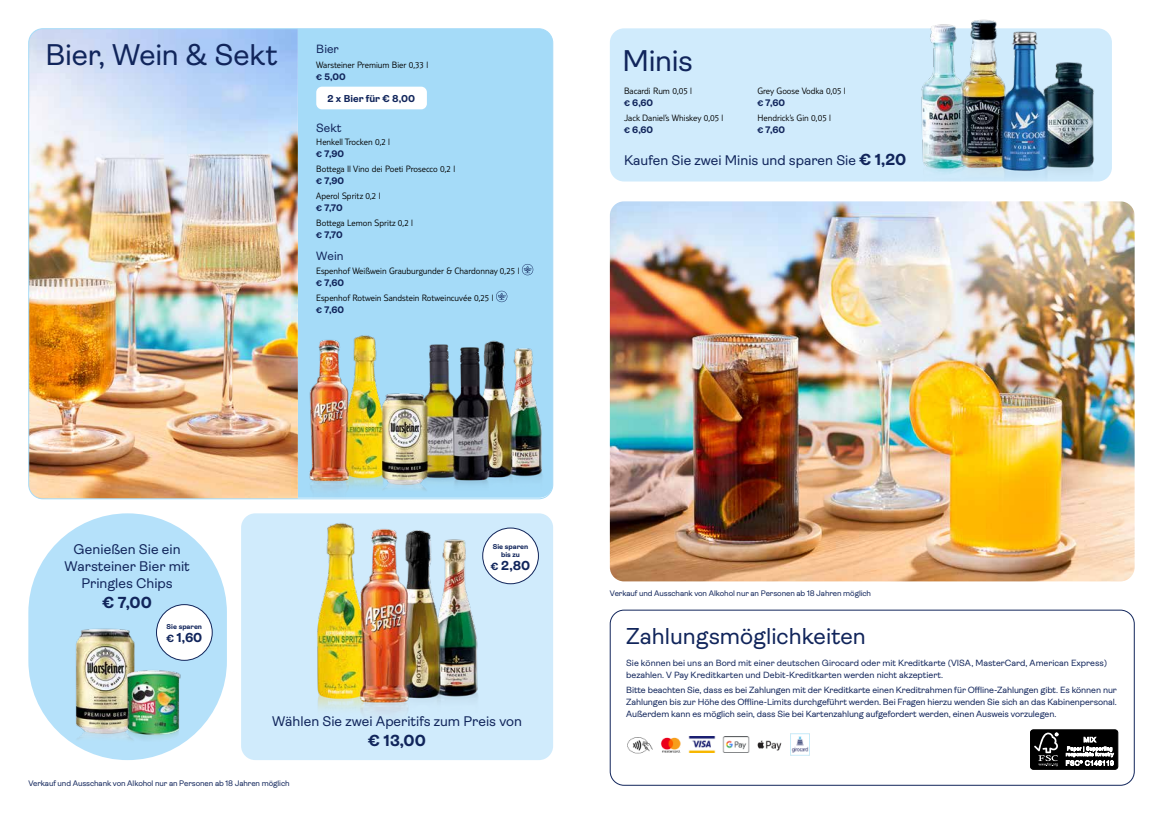
<style>
.page{position:relative;width:1163px;height:814px;background:#fff}
.page>*{position:absolute;margin:0;border:0;box-sizing:border-box;transform-origin:0 0}
.t1{font:30px "Ambit";letter-spacing:-.015em;color:#11255b}
.t2{font:23px "Ambit";color:#11255b}
.t3{font:700 16px "Ambit";color:#11255b}
.t4{font:14px/17px "Ambit";color:#11255b;text-align:center}
.t5{font:700 13px "Ambit";color:#11255b}
.t6{font:12px "Ambit";color:#11255b}
.t7{font:700 10px "Ambit";color:#11255b}
.t8{font:300 9.5px "TUI Type";color:#000}
.t9{font:700 9.5px "Ambit";color:#11255b}
.t10{font:9px/12px "Ambit";color:#11255b}
.t11{font:8px "Ambit";letter-spacing:-.01em;color:#11255b}
.t12{font:700 7px/8px "Ambit";color:#11255b;text-align:center}
.s1{font-size:8.1px}
.s2{font-weight:700;font-size:16px}
.s3{font-size:10.4px}
</style>
<div class="page">
<div style="left:298px;top:30px;width:254px;height:287px;background:#a5dbf8"></div>
<img style="left:29px;top:30px;width:269px;height:469px">
<div style="left:316px;top:87px;width:111px;height:22px;background:#fff;border-radius:6px"></div>
<svg style="left:522px;top:264px;width:11px;height:11px"></svg>
<svg style="left:496px;top:291px;width:11px;height:11px"></svg>
<div style="left:28px;top:513px;width:199px;height:247px;background:#b5e1fa;border-radius:99px"></div>
<div style="left:241px;top:513px;width:312px;height:247px;background:#d0ebfc;border-radius:14px"></div>
<div style="left:609px;top:28px;width:502px;height:153px;background:#d0ebfc;border-radius:14px"></div>
<img style="left:901px;top:19px;width:210px;height:162px">
<img style="left:298px;top:317px;width:255px;height:182px">
<img style="left:290px;top:513px;width:214px;height:201px">
<div style="left:156px;top:604px;width:56px;height:56px;background:#fff;border-radius:50%"></div>
<div style="left:156px;top:604px;width:57px;height:56px;border:1px solid #11255b;border-radius:50%"></div>
<img style="left:68px;top:628px;width:67px;height:115px">
<img style="left:119px;top:667px;width:67px;height:76px">
<div style="left:609px;top:609px;width:525px;height:176px;border:1px solid #11255b;border-radius:14px"></div>
<img style="left:609px;top:201px;width:525px;height:380px">
<img style="left:627px;top:737px;width:26px;height:17px">
<img style="left:661px;top:737px;width:20px;height:16px">
<img style="left:688px;top:736px;width:27px;height:16px">
<img style="left:722px;top:736px;width:27px;height:16px">
<img style="left:757px;top:740px;width:25px;height:11px">
<img style="left:790px;top:734px;width:19px;height:21px">
<div style="left:1029px;top:729px;width:88px;height:40px;background:#000;border-radius:3px"></div>
<div style="left:1030px;top:729px;width:87px;height:40px;border:1px solid #000;border-radius:3px"></div>
<svg style="left:1034px;top:732px;width:23px;height:34px"></svg>
<svg style="left:1065px;top:736px;width:48px;height:29px"></svg>
<div style="left:482px;top:528px;width:56px;height:55px;background:#fff;border-radius:50%"></div>
<div style="left:482px;top:527px;width:57px;height:57px;border:1px solid #11255b;border-radius:50%"></div>
<h1 class="t1" style="left:45px;top:38px;width:234px">Bier, Wein &amp; Sekt</h1>
<h3 class="t6" style="left:316px;top:43px;width:24px">Bier</h3>
<p class="t8" style="left:316px;top:60px;width:113px">Warsteiner Premium Bier 0,33 l</p>
<p class="t9" style="left:316px;top:72px;width:31px"><span class="s1">€</span> 5,00</p>
<p class="t7" style="left:327px;top:93px;width:89px">2 x Bier für € 8,00</p>
<h3 class="t6" style="left:316px;top:121px;width:27px">Sekt</h3>
<p class="t8" style="left:316px;top:137px;width:75px">Henkell Trocken 0,2 l</p>
<p class="t9" style="left:316px;top:149px;width:29px"><span class="s1">€</span> 7,90</p>
<p class="t8" style="left:316px;top:164px;width:140px">Bottega Il Vino dei Poeti Prosecco 0,2 l</p>
<p class="t9" style="left:316px;top:176px;width:29px"><span class="s1">€</span> 7,90</p>
<p class="t8" style="left:316px;top:190px;width:66px">Aperol Spritz 0,2 l</p>
<p class="t9" style="left:316px;top:202px;width:28px"><span class="s1">€</span> 7,70</p>
<p class="t8" style="left:316px;top:217px;width:98px">Bottega Lemon Spritz 0,2 l</p>
<p class="t9" style="left:316px;top:229px;width:28px"><span class="s1">€</span> 7,70</p>
<h3 class="t6" style="left:316px;top:249px;width:29px">Wein</h3>
<p class="t8" style="left:316px;top:265px;width:205px">Espenhof Weißwein Grauburgunder &amp; Chardonnay 0,25 l</p>
<p class="t9" style="left:316px;top:277px;width:29px"><span class="s1">€</span> 7,60</p>
<p class="t8" style="left:316px;top:292px;width:179px">Espenhof Rotwein Sandstein Rotweincuvée 0,25 l</p>
<p class="t9" style="left:316px;top:304px;width:29px"><span class="s1">€</span> 7,60</p>
<h1 class="t1" style="left:622px;top:44px;width:72px">Minis</h1>
<p class="t8" style="left:624px;top:86px;width:70px">Bacardi Rum 0,05 l</p>
<p class="t9" style="left:624px;top:98px;width:31px"><span class="s1">€</span> 6,60</p>
<p class="t8" style="left:624px;top:113px;width:101px">Jack Daniel’s Whiskey 0,05 l</p>
<p class="t9" style="left:624px;top:125px;width:31px"><span class="s1">€</span> 6,60</p>
<p class="t8" style="left:757px;top:86px;width:90px">Grey Goose Vodka 0,05 l</p>
<p class="t9" style="left:757px;top:98px;width:29px"><span class="s1">€</span> 7,60</p>
<p class="t8" style="left:757px;top:113px;width:75px">Hendrick’s Gin 0,05 l</p>
<p class="t9" style="left:757px;top:125px;width:29px"><span class="s1">€</span> 7,60</p>
<h3 class="t4" style="left:624px;top:151px;width:284px">Kaufen Sie zwei Minis und sparen Sie <span class="s2">€ 1,20</span></h3>
<p class="t12" style="left:493px;top:542px;width:37px">Sie sparen bis zu</p>
<h3 class="t5" style="left:491px;top:558px;width:41px"><span class="s3">€</span> 2,80</h3>
<h3 class="t4" style="left:64px;top:541px;width:127px">Genießen Sie ein<br>Warsteiner Bier mit<br>Pringles Chips</h3>
<h3 class="t3" style="left:102px;top:594px;width:51px">€ 7,00</h3>
<p class="t12" style="left:167px;top:622px;width:37px">Sie sparen</p>
<h3 class="t5" style="left:166px;top:630px;width:38px"><span class="s3">€</span> 1,60</h3>
<h2 class="t2" style="left:626px;top:623px;width:241px">Zahlungsmöglichkeiten</h2>
<p class="t10" style="left:626px;top:656px;width:482px">Sie können bei uns an Bord mit einer deutschen Girocard oder mit Kreditkarte (VISA, MasterCard, American Express) bezahlen. V Pay Kreditkarten und Debit-Kreditkarten werden nicht akzeptiert.</p>
<p class="t10" style="left:626px;top:683px;width:492px;text-align:justify">Bitte beachten Sie, dass es bei Zahlungen mit der Kreditkarte einen Kreditrahmen für Offline-Zahlungen gibt. Es können nur Zahlungen bis zur Höhe des Offline-Limits durchgeführt werden. Bei Fragen hierzu wenden Sie sich an das Kabinenpersonal.<br>Außerdem kann es möglich sein, dass Sie bei Kartenzahlung aufgefordert werden, einen Ausweis vorzulegen.</p>
<p class="t11" style="left:609px;top:588px;width:263px">Verkauf und Ausschank von Alkohol nur an Personen ab 18 Jahren möglich</p>
<h3 class="t4" style="left:272px;top:712px;width:251px">Wählen Sie zwei Aperitifs zum Preis von</h3>
<h3 class="t3" style="left:368px;top:731px;width:59px">€ 13,00</h3>
<p class="t11" style="left:28px;top:778px;width:263px">Verkauf und Ausschank von Alkohol nur an Personen ab 18 Jahren möglich</p>
</div>
